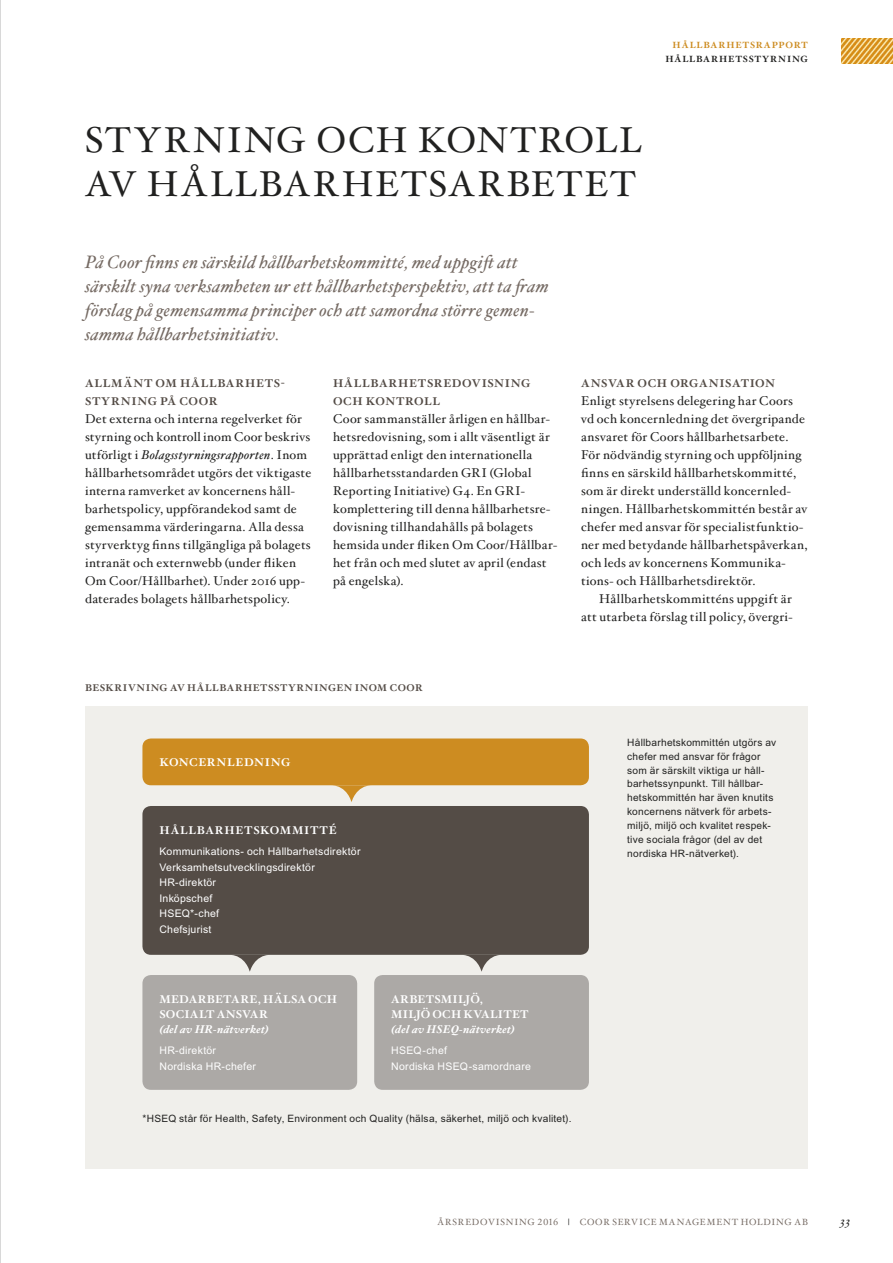
<style>
.page{position:relative;width:893px;height:1263px;background:#fff}
.page>*{position:absolute;margin:0;border:0;box-sizing:border-box;transform-origin:0 0}
.t1{font:36px/43.5px "Hoefler Txt";letter-spacing:.06em;color:#212120}
.t2{font:italic 18px/24px "Hoefler Txt";letter-spacing:.015em;color:#756a63}
.t3{font:12.75px/18px "Hoefler Txt";letter-spacing:.02em;color:#212120}
.t4{font:italic 12px "Hoefler Txt";color:#212120}
.t5{font:700 11.25px/18px "Hoefler Txt";letter-spacing:.065em;color:#544c46}
.t6{font:700 11.25px/15px "Hoefler Txt";letter-spacing:.035em;color:#fff}
.t7{font:700 11.25px "Hoefler Txt";letter-spacing:.065em;color:#fff}
.t8{font:italic 700 11.25px "Hoefler Txt";letter-spacing:.015em;color:#fff}
.t9{font:700 11.25px "Hoefler Txt";letter-spacing:.055em;color:#fff}
.t10{font:10.5px/15.6px "Arial MT Std";letter-spacing:.025em;color:#fff}
.t11{font:10.2px/13.8px "Arial MT Std";letter-spacing:.025em;color:#212120}
.t12{font:700 9.75px "Hoefler Txt";letter-spacing:.06em;color:#544c46}
.t13{font:9px "Hoefler Txt";letter-spacing:.085em;color:#756a63}
.t14{font:700 9px "Hoefler Txt";letter-spacing:.095em;color:#212120}
.t15{font:700 9px "Hoefler Txt";letter-spacing:.09em;color:#cd8c21}
.s1{font-style:italic}
.s2{font-family:"Times New Roman";font-style:italic}
.s3{font-weight:700;color:#212120}
</style>
<div class="page">
<div style="left:85px;top:706px;width:723px;height:463px;background:#f0efeb"></div>
<div style="left:142px;top:738px;width:447px;height:47px;background:#cd8c21;border-radius:9px"></div>
<div style="left:142px;top:806px;width:447px;height:149px;background:#544c46;border-radius:9px"></div>
<div style="left:142px;top:975px;width:215px;height:115px;background:#aca9a6;border-radius:9px"></div>
<div style="left:374px;top:975px;width:215px;height:115px;background:#aca9a6;border-radius:9px"></div>
<svg style="left:331px;top:785px;width:41px;height:17px"></svg>
<svg style="left:232px;top:955px;width:36px;height:17px"></svg>
<svg style="left:464px;top:955px;width:35px;height:17px"></svg>
<hr style="left:0;top:0;width:1px;height:1263px;background:#212120">
<img style="left:842px;top:38px;width:51px;height:26px">
<p class="t15" style="left:673px;top:38px;width:137px">HÅLLBARHETSRAPPORT</p>
<p class="t14" style="left:665px;top:52px;width:144px">HÅLLBARHETSSTYRNING</p>
<h1 class="t1" style="left:85px;top:117px;width:558px">STYRNING OCH KONTROLL<br>AV HÅLLBARHETSARBETET</h1>
<h2 class="t2" style="left:85px;top:249px;width:465px">På Coor finns en särskild hållbarhetskommitté, med uppgift att särskilt syna verksamheten ur ett hållbarhetsperspektiv, att ta fram förslag på gemensamma principer och att samordna större gemen&shy;samma hållbarhetsinitiativ.</h2>
<p class="t5" style="left:85px;top:373px;width:201px">ALLMÄNT OM HÅLLBARHETS-<br>STYRNING PÅ COOR</p>
<p class="t3" style="left:85px;top:409px;width:228px">Det externa och interna regelverket för styrning och kontroll inom Coor beskrivs utförligt i <span class="s1">Bolagsstyrningsrapporten</span>. Inom hållbarhetsområdet utgörs det viktigaste interna ramverket av koncernens håll&shy;barhetspolicy, uppförandekod samt de gemensamma värderingarna. Alla dessa styrverktyg finns tillgängliga på bolagets intranät och externwebb (under fliken Om Coor/Hållbarhet). Under 2016 upp&shy;daterades bolagets hållbarhetspolicy.</p>
<p class="t5" style="left:333px;top:373px;width:199px">HÅLLBARHETSREDOVISNING<br>OCH KONTROLL</p>
<p class="t3" style="left:333px;top:409px;width:226px">Coor sammanställer årligen en hållbar&shy;hetsredovisning, som i allt väsentligt är upprättad enligt den internationella hållbarhetsstandarden GRI (Global Reporting Initiative) G4. En GRI&shy;komplettering till denna hållbarhetsre&shy;dovisning tillhandahålls på bolagets hemsida under fliken Om Coor/Hållbar&shy;het från och med slutet av april (endast på engelska).</p>
<p class="t5" style="left:581px;top:373px;width:195px">ANSVAR OCH ORGANISATION</p>
<p class="t3" style="left:581px;top:391px;width:228px">Enligt styrelsens delegering har Coors vd och koncernledning det övergripande ansvaret för Coors hållbarhetsarbete.<br>För nödvändig styrning och uppföljning finns en särskild hållbarhetskommitté, som är direkt underställd koncernled&shy;ningen. Hållbarhetskommittén består av chefer med ansvar för specialistfunktio&shy;ner med betydande hållbarhetspåverkan, och leds av koncernens Kommunika&shy;tions- och Hållbarhetsdirektör.</p>
<p class="t3" style="left:581px;top:589px;width:213px;text-align:right">Hållbarhetskommitténs uppgift är att utarbeta förslag till policy, övergri-</p>
<p class="t12" style="left:85px;top:681px;width:339px">BESKRIVNING AV HÅLLBARHETSSTYRNINGEN INOM COOR</p>
<p class="t9" style="left:159px;top:754px;width:132px">KONCERNLEDNING</p>
<p class="t7" style="left:159px;top:821px;width:179px">HÅLLBARHETSKOMMITTÉ</p>
<p class="t10" style="left:159px;top:843px;width:203px">Kommunikations- och Hållbarhetsdirektör<br>Verksamhetsutvecklingsdirektör<br>HR-direktör<br>Inköpschef<br>HSEQ*-chef<br>Chefsjurist</p>
<p class="t6" style="left:159px;top:991px;width:179px">MEDARBETARE, HÄLSA OCH<br>SOCIALT ANSVAR</p>
<p class="t8" style="left:159px;top:1022px;width:111px">(del av HR-nätverket)</p>
<p class="t10" style="left:159px;top:1042px;width:98px">HR-direktör<br>Nordiska HR-chefer</p>
<p class="t6" style="left:391px;top:991px;width:139px">ARBETSMILJÖ,<br>MILJÖ OCH KVALITET <span class="s1">(del av HSE</span><span class="s2">Q</span><span class="s1">-nätverket)</span></p>
<p class="t10" style="left:391px;top:1042px;width:141px">HSEQ-chef<br>Nordiska HSEQ-samordnare</p>
<p class="t11" style="left:142px;top:1111px;width:431px">*HSEQ står för Health, Safety, Environment och Quality (hälsa, säkerhet, miljö och kvalitet).</p>
<p class="t11" style="left:627px;top:735px;width:150px">Hållbarhetskommittén utgörs av chefer med ansvar för frågor som är särskilt viktiga ur håll&shy;barhetssynpunkt. Till hållbar&shy;hetskommittén har även knutits koncernens nätverk för arbets&shy;miljö, miljö och kvalitet respek&shy;tive sociala frågor (del av det nordiska HR-nätverket).</p>
<p class="t13" style="left:437px;top:1215px;width:372px">ÅRSREDOVISNING 2016 <span class="s3">|</span> COOR SERVICE MANAGEMENT HOLDING AB</p>
<p class="t4" style="left:840px;top:1213px;width:12px">33</p>
</div>
